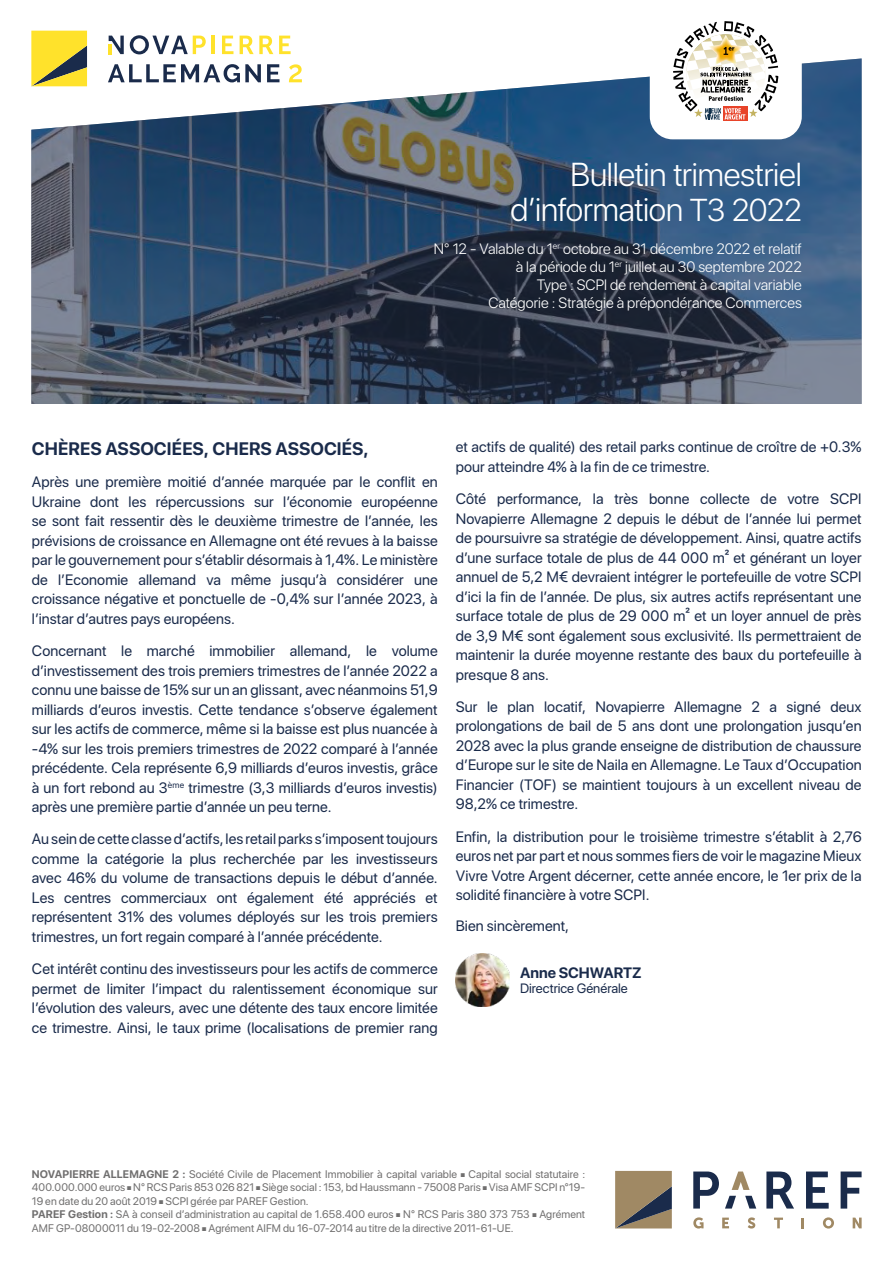
<style>
.page{position:relative;width:893px;height:1263px;background:#fff}
.page>*{position:absolute;margin:0;border:0;box-sizing:border-box;transform-origin:0 0}
.t1{font:300 33px "SF Pro Display";letter-spacing:-.01em;color:#fff}
.t2{font:700 18px "SF Pro Display";letter-spacing:.005em;color:#1a2b4b}
.t3{font:15px/19.5px "SF Pro Display";letter-spacing:.005em;color:#1a2b4b;text-align:justify}
.t4{font:300 15px/18px "SF Pro Display";letter-spacing:.005em;color:#fff;text-align:right}
.t5{font:700 15px "SF Pro Display";color:#1a2b4b}
.t6{font:13.5px "SF Pro Display";color:#1a2b4b}
.t7{font:10.95px/13.5px "SF Pro Display";letter-spacing:.005em;color:#706f6f;text-align:justify}
.s1{font-size:31.5px}
.s2{font-weight:700}
</style>
<div class="page">
<img style="left:456px;top:953px;width:53px;height:54px">
<img style="left:32px;top:58px;width:830px;height:346px">
<svg style="left:615px;top:1171px;width:57px;height:57px;background:#877860"></svg>
<svg style="left:693px;top:1171px;width:26px;height:37px"></svg>
<svg style="left:766px;top:1171px;width:28px;height:37px"></svg>
<svg style="left:806px;top:1171px;width:23px;height:37px"></svg>
<svg style="left:841px;top:1171px;width:21px;height:37px"></svg>
<svg style="left:725px;top:1196px;width:11px;height:12px"></svg>
<svg style="left:745px;top:1196px;width:11px;height:12px"></svg>
<svg style="left:732px;top:1171px;width:18px;height:19px"></svg>
<svg style="left:693px;top:1217px;width:10px;height:11px"></svg>
<svg style="left:722px;top:1217px;width:7px;height:11px"></svg>
<svg style="left:748px;top:1217px;width:7px;height:11px"></svg>
<svg style="left:774px;top:1217px;width:9px;height:11px"></svg>
<svg style="left:802px;top:1218px;width:2px;height:10px"></svg>
<svg style="left:823px;top:1217px;width:11px;height:11px"></svg>
<svg style="left:853px;top:1217px;width:9px;height:11px"></svg>
<svg style="left:31px;top:31px;width:56px;height:55px;background:#d3bf33"></svg>
<svg style="left:130px;top:35px;width:76px;height:19px"></svg>
<hr style="left:211px;top:36px;width:4px;height:18px;background:#ffe22b">
<svg style="left:222px;top:36px;width:11px;height:18px"></svg>
<svg style="left:240px;top:36px;width:33px;height:18px"></svg>
<svg style="left:279px;top:36px;width:12px;height:18px"></svg>
<svg style="left:109px;top:36px;width:15px;height:18px"></svg>
<svg style="left:108px;top:64px;width:153px;height:18px"></svg>
<svg style="left:267px;top:64px;width:12px;height:18px"></svg>
<svg style="left:289px;top:64px;width:13px;height:18px"></svg>
<div style="left:650px;top:7px;width:152px;height:132px;background:#fff;border-radius:23px"></div>
<div style="left:723px;top:107px;width:24px;height:14px;background:#e84329"></div>
<svg style="left:673px;top:21px;width:105px;height:99px"></svg>
<p class="t1" style="left:571px;top:151px;width:233px">Bulletin trimestriel</p>
<p class="t1" style="left:510px;top:186px;width:293px">d’information <span class="s1">T3 2022</span></p>
<p class="t4" style="left:434px;top:240px;width:369px">N° 12 - Valable du 1<sup>er</sup> octobre au 31 décembre 2022 et relatif à la période du 1<sup>er</sup> juillet au 30 septembre 2022<br>Type : SCPI de rendement à capital variable<br>Catégorie : Stratégie à prépondérance Commerces</p>
<p class="t2" style="left:32px;top:438px;width:338px">CHÈRES ASSOCIÉES, CHERS ASSOCIÉS,</p>
<p class="t3" style="left:32px;top:472px;width:407px">Après une première moitié d’année marquée par le conflit en Ukraine dont les répercussions sur l’économie européenne se sont fait ressentir dès le deuxième trimestre de l’année, les prévisions de croissance en Allemagne ont été revues à la baisse par le gouvernement pour s’établir désormais à 1,4%. Le ministère de l’Economie allemand va même jusqu’à considérer une croissance négative et ponctuelle de -0,4% sur l’année 2023, à l’instar d’autres pays européens.</p>
<p class="t3" style="left:32px;top:641px;width:407px">Concernant le marché immobilier allemand, le volume d’investissement des trois premiers trimestres de l’année 2022 a connu une baisse de 15% sur un an glissant, avec néanmoins 51,9 milliards d’euros investis. Cette tendance s’observe également sur les actifs de commerce, même si la baisse est plus nuancée à -4% sur les trois premiers trimestres de 2022 comparé à l’année précédente. Cela représente 6,9 milliards d’euros investis, grâce à un fort rebond au 3<sup>ème</sup> trimestre (3,3 milliards d’euros investis) après une première partie d’année un peu terne.</p>
<p class="t3" style="left:32px;top:829px;width:407px">Au sein de cette classe d’actifs, les retail parks s’imposent toujours comme la catégorie la plus recherchée par les investisseurs avec 46% du volume de transactions depuis le début d’année.<br>Les centres commerciaux ont également été appréciés et représentent 31% des volumes déployés sur les trois premiers trimestres, un fort regain comparé à l’année précédente.</p>
<p class="t3" style="left:32px;top:959px;width:407px">Cet intérêt continu des investisseurs pour les actifs de commerce permet de limiter l’impact du ralentissement économique sur l’évolution des valeurs, avec une détente des taux encore limitée ce trimestre. Ainsi, le taux prime (localisations de premier rang</p>
<p class="t3" style="left:456px;top:437px;width:407px">et actifs de qualité) des retail parks continue de croître de +0.3% pour atteindre 4% à la fin de ce trimestre.</p>
<p class="t3" style="left:456px;top:489px;width:407px">Côté performance, la très bonne collecte de votre SCPI Novapierre Allemagne 2 depuis le début de l’année lui permet de poursuivre sa stratégie de développement. Ainsi, quatre actifs d’une surface totale de plus de 44 000 m² et générant un loyer annuel de 5,2 M€ devraient intégrer le portefeuille de votre SCPI d’ici la fin de l’année. De plus, six autres actifs représentant une surface totale de plus de 29 000 m² et un loyer annuel de près de 3,9 M€ sont également sous exclusivité. Ils permettraient de maintenir la durée moyenne restante des baux du portefeuille à presque 8 ans.</p>
<p class="t3" style="left:456px;top:697px;width:407px">Sur le plan locatif, Novapierre Allemagne 2 a signé deux prolongations de bail de 5 ans dont une prolongation jusqu’en 2028 avec la plus grande enseigne de distribution de chaussure d’Europe sur le site de Naila en Allemagne. Le Taux d’Occupation Financier (TOF) se maintient toujours à un excellent niveau de 98,2% ce trimestre.</p>
<p class="t3" style="left:456px;top:826px;width:407px">Enfin, la distribution pour le troisième trimestre s’établit à 2,76 euros net par part et nous sommes fiers de voir le magazine Mieux Vivre Votre Argent décerner, cette année encore, le 1er prix de la solidité financière à votre SCPI.</p>
<p class="t3" style="left:456px;top:916px;width:115px">Bien sincèrement,</p>
<p class="t5" style="left:520px;top:964px;width:123px">Anne SCHWARTZ</p>
<p class="t6" style="left:520px;top:977px;width:109px">Directrice Générale</p>
<p class="t7" style="left:32px;top:1167px;width:555px"><span class="s2">NOVAPIERRE ALLEMAGNE 2 :</span> Société Civile de Placement Immobilier à capital variable ■ Capital social statutaire :<br>400.000.000 euros ■ N° RCS Paris 853 026 821 ■ Siège social : 153, bd Haussmann - 75008 Paris ■ Visa AMF SCPI n°19- 19 en date du 20 août 2019 ■ SCPI gérée par PAREF Gestion.</p>
<p class="t7" style="left:32px;top:1208px;width:555px"><span class="s2">PAREF Gestion :</span> SA à conseil d’administration au capital de 1.658.400 euros ■ N° RCS Paris 380 373 753 ■ Agrément<br>AMF GP-08000011 du 19-02-2008 ■ Agrément AIFM du 16-07-2014 au titre de la directive 2011-61-UE.</p>
</div>
